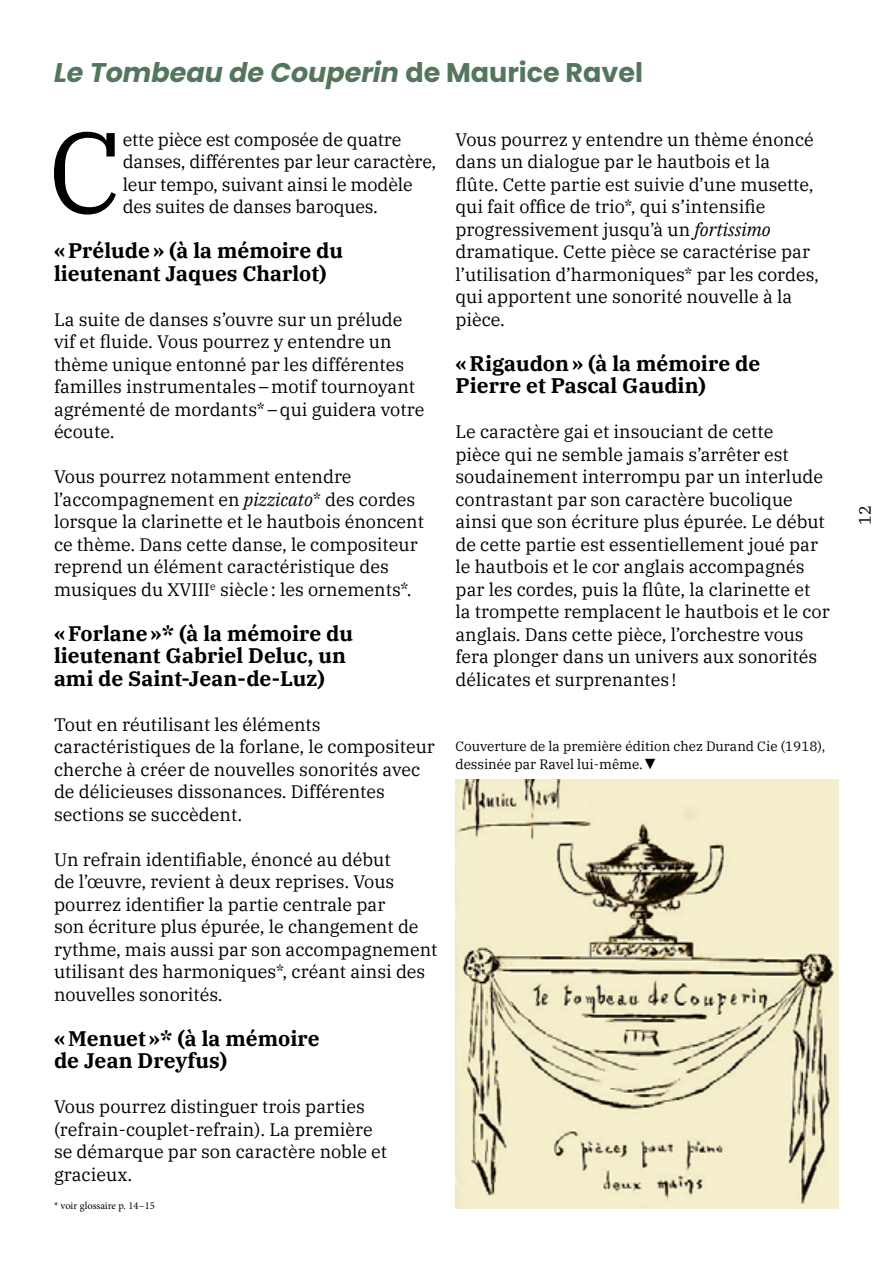
<style>
.page{position:relative;width:893px;height:1263px;background:#fff}
.page>*{position:absolute;margin:0;border:0;box-sizing:border-box;transform-origin:0 0}
.t1{font:114.75px "IBM Plex Serif";color:#000}
.t2{font:italic 700 27px "Poppins";color:#53765d}
.t3{font:700 21px/22.5px "IBM Plex Serif";color:#000}
.t4{font:18px/22.5px "IBM Plex Serif";color:#000}
.t5{font:16.5px "IBM Plex Serif";color:#000}
.t6{font:13.5px/18px "IBM Plex Serif";color:#000}
.t7{font:10.5px "Minion Pro";color:#000}
.s1{font-style:normal}
.s2{font-style:italic}
.s3{font-family:"Arial";font-size:15px}
</style>
<div class="page">
<img style="left:455px;top:780px;width:384px;height:429px">
<h2 class="t2" style="left:54px;top:57px;width:590px">Le Tombeau de Couperin <span class="s1">de Maurice Ravel</span></h2>
<h1 class="t1" style="left:48px;top:84px;width:76px">C</h1>
<p class="t4" style="left:123px;top:127px;width:315px">ette pièce est composée de quatre danses, différentes par leur caractère, leur tempo, suivant ainsi le modèle des suites de danses baroques.</p>
<p class="t3" style="left:54px;top:238px;width:290px">«Prélude» (à la mémoire du lieutenant Jaques Charlot)</p>
<p class="t4" style="left:54px;top:307px;width:372px">La suite de danses s’ouvre sur un prélude vif et fluide. Vous pourrez y entendre un thème unique entonné par les différentes familles instrumentales–motif tournoyant agrémenté de mordants*–qui guidera votre écoute.</p>
<p class="t4" style="left:54px;top:464px;width:372px">Vous pourrez notamment entendre l’accompagnement en <span class="s2">pizzicato</span>* des cordes lorsque la clarinette et le hautbois énoncent ce thème. Dans cette danse, le compositeur reprend un élément caractéristique des musiques du XVIII<sup>e</sup> siècle: les ornements*.</p>
<p class="t3" style="left:54px;top:620px;width:300px">«Forlane»* (à la mémoire du lieutenant Gabriel Deluc, un ami de Saint-Jean-de-Luz)</p>
<p class="t4" style="left:54px;top:712px;width:382px">Tout en réutilisant les éléments caractéristiques de la forlane, le compositeur cherche à créer de nouvelles sonorités avec de délicieuses dissonances. Différentes sections se succèdent.</p>
<p class="t4" style="left:54px;top:847px;width:385px">Un refrain identifiable, énoncé au début<br>de l’œuvre, revient à deux reprises. Vous pourrez identifier la partie centrale par<br>son écriture plus épurée, le changement de rythme, mais aussi par son accompagnement utilisant des harmoniques*, créant ainsi des nouvelles sonorités.</p>
<p class="t3" style="left:54px;top:1025px;width:267px">«Menuet»* (à la mémoire de Jean Dreyfus)</p>
<p class="t4" style="left:54px;top:1094px;width:335px">Vous pourrez distinguer trois parties (refrain-couplet-refrain). La première se démarque par son caractère noble et gracieux.</p>
<p class="t7" style="left:54px;top:1198px;width:102px">* voir glossaire p. 14–15</p>
<p class="t4" style="left:455px;top:127px;width:365px">Vous pourrez y entendre un thème énoncé dans un dialogue par le hautbois et la<br>flûte. Cette partie est suivie d’une musette, qui fait office de trio*, qui s’intensifie progressivement jusqu’à un <span class="s2">fortissimo </span>dramatique. Cette pièce se caractérise par l’utilisation d’harmoniques* par les cordes, qui apportent une sonorité nouvelle à la pièce.</p>
<p class="t3" style="left:455px;top:350px;width:306px">«Rigaudon» (à la mémoire de<br>Pierre et Pascal Gaudin)</p>
<p class="t4" style="left:455px;top:419px;width:376px">Le caractère gai et insouciant de cette<br>pièce qui ne semble jamais s’arrêter est soudainement interrompu par un interlude contrastant par son caractère bucolique ainsi que son écriture plus épurée. Le début de cette partie est essentiellement joué par le hautbois et le cor anglais accompagnés par les cordes, puis la flûte, la clarinette et la trompette remplacent le hautbois et le cor anglais. Dans cette pièce, l’orchestre vous fera plonger dans un univers aux sonorités délicates et surprenantes !</p>
<p class="t6" style="left:455px;top:736px;width:372px">Couverture de la première édition chez Durand Cie (1918), dessinée par Ravel lui-même.<span class="s3">▼</span></p>
<p class="t5" style="left:852px;top:525px;width:21px;rotate:-90deg">12</p>
</div>
